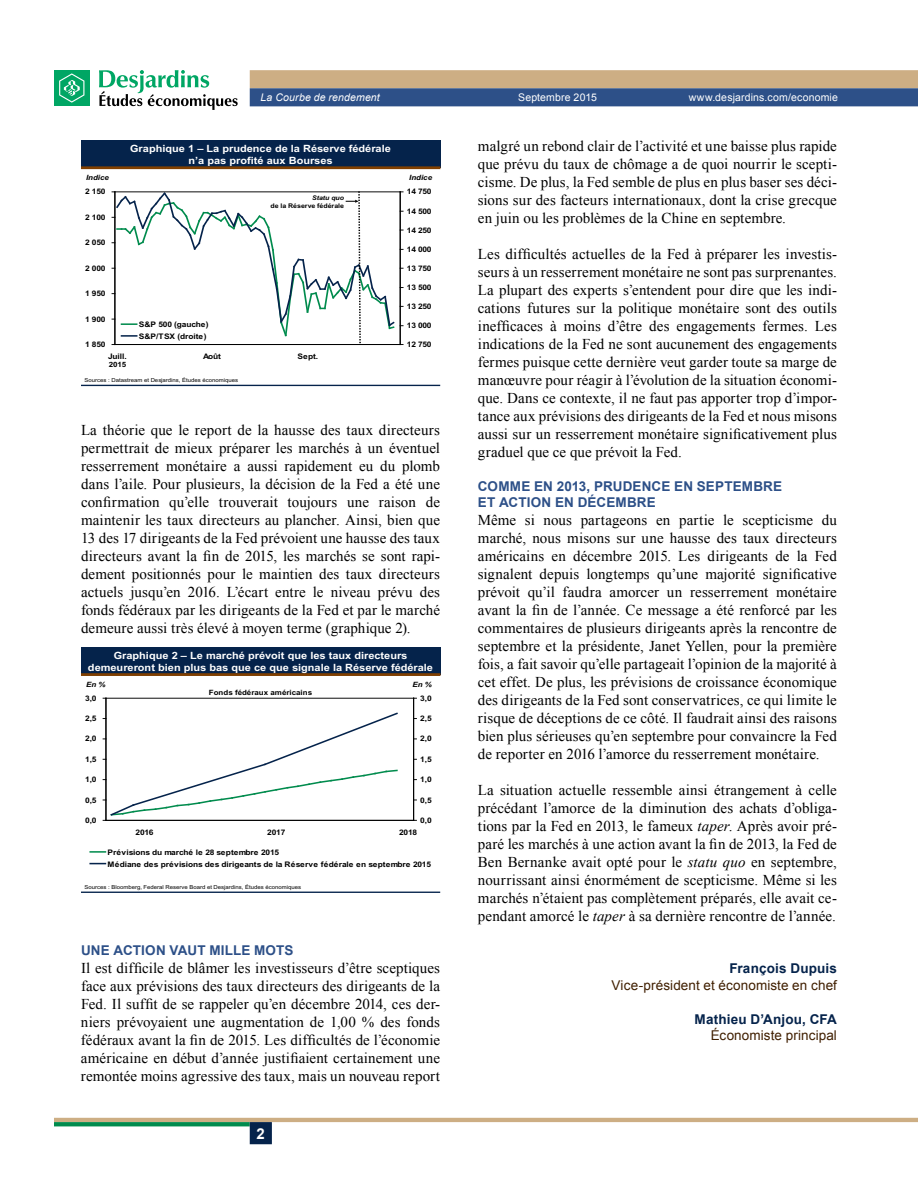
<style>
.page{position:relative;width:918px;height:1188px;background:#fff}
.page>*{position:absolute;margin:0;border:0;box-sizing:border-box;transform-origin:0 0}
.t1{font:15px/18px "Times New Roman";letter-spacing:.005em;color:#000;text-align:justify}
.t2{font:700 15px "Arial";color:#fff}
.t3{font:700 13.5px "Arial";letter-spacing:.015em;color:#2d5088}
.t4{font:13.5px "Arial";letter-spacing:.01em;color:#401f00}
.t5{font:700 13.5px "Arial";letter-spacing:.015em;color:#05234b}
.t6{font:10.5px "Arial";letter-spacing:.015em;color:#fff}
.t7{font:italic 10.5px "Arial";letter-spacing:.015em;color:#fff}
.t8{font:700 10.05px/12px "Arial";color:#fff;text-align:center;scale:1.1 1}
.t9{font:700 7.65px/11.7px "Arial";letter-spacing:-.01em;color:#000;scale:1.1 1}
.t10{font:700 7.2px "Arial";color:#000;scale:1.1 1}
.t11{font:italic 700 7.2px "Arial";color:#000;scale:1.1 1}
.t12{font:700 6.45px "Arial";color:#000;scale:1.1 1}
.t13{font:italic 700 6.45px "Arial";color:#000;scale:1.1 1}
.t14{font:5.4px "Arial";letter-spacing:.005em;color:#000;scale:1.1 1}
.s1{font-style:italic}
</style>
<div class="page">
<svg style="left:250px;top:70px;width:668px;height:36px;background:#7e8087"></svg>
<hr style="left:54px;top:1118px;width:864px;height:4px;background:#cdae84">
<svg style="left:54px;top:1122px;width:196px;height:4px"></svg>
<div style="left:250px;top:1122px;width:22px;height:22px;background:#05234b;border:2px solid #05234b"></div>
<div style="left:54px;top:70px;width:36px;height:36px;background:#00a664"></div>
<svg style="left:59px;top:73px;width:25px;height:30px"></svg>
<svg style="left:99px;top:70px;width:139px;height:40px"></svg>
<div style="left:81px;top:647px;width:359px;height:27px;background:#05234b"></div>
<hr style="left:81px;top:673px;width:359px;height:3px;background:#803f00">
<hr style="left:81px;top:892px;width:359px;height:1px;background:#05234b">
<hr style="left:106px;top:698px;width:308px;height:1px;background:#000">
<hr style="left:106px;top:698px;width:1px;height:122px;background:#000">
<hr style="left:106px;top:820px;width:308px;height:1px;background:#000">
<hr style="left:413px;top:698px;width:1px;height:122px;background:#000">
<svg style="left:103px;top:711px;width:296px;height:110px"></svg>
<svg style="left:90px;top:851px;width:15px;height:2px"></svg>
<svg style="left:90px;top:863px;width:15px;height:1px"></svg>
<div style="left:81px;top:140px;width:359px;height:27px;background:#05234b"></div>
<hr style="left:81px;top:166px;width:359px;height:3px;background:#803f00">
<hr style="left:81px;top:385px;width:359px;height:1px;background:#05234b">
<svg style="left:112px;top:191px;width:291px;height:155px"></svg>
<p class="t7" style="left:261px;top:91px;width:121px">La Courbe de rendement</p>
<p class="t6" style="left:518px;top:91px;width:80px">Septembre 2015</p>
<p class="t6" style="left:689px;top:91px;width:151px">www.desjardins.com/economie</p>
<p class="t1" style="left:478px;top:137px;width:361px">malgré un rebond clair de l’activité et une baisse plus rapide que prévu du taux de chômage a de quoi nourrir le scepti&shy;cisme. De plus, la Fed semble de plus en plus baser ses déci&shy;sions sur des facteurs internationaux, dont la crise grecque en juin ou les problèmes de la Chine en septembre.</p>
<p class="t1" style="left:478px;top:245px;width:361px">Les difficultés actuelles de la Fed à préparer les investis&shy;seurs à un resserrement monétaire ne sont pas surprenantes.<br>La plupart des experts s’entendent pour dire que les indi&shy;cations futures sur la politique monétaire sont des outils inefficaces à moins d’être des engagements fermes. Les indications de la Fed ne sont aucunement des engagements fermes puisque cette dernière veut garder toute sa marge de manœuvre pour réagir à l’évolution de la situation économi&shy;que. Dans ce contexte, il ne faut pas apporter trop d’impor&shy;tance aux prévisions des dirigeants de la Fed et nous misons aussi sur un resserrement monétaire significativement plus graduel que ce que prévoit la Fed.</p>
<p class="t3" style="left:478px;top:477px;width:276px">Comme en 2013, prudence en septembr</p>
<p class="t3" style="left:773px;top:477px;width:11px">e</p>
<p class="t3" style="left:478px;top:494px;width:32px">et act</p>
<p class="t3" style="left:527px;top:494px;width:100px">ion en décembr</p>
<p class="t3" style="left:647px;top:494px;width:11px">e</p>
<p class="t1" style="left:478px;top:511px;width:361px">Même si nous partageons en partie le scepticisme du marché, nous misons sur une hausse des taux directeurs américains en décembre 2015. Les dirigeants de la Fed signalent depuis longtemps qu’une majorité significative prévoit qu’il faudra amorcer un resserrement monétaire avant la fin de l’année. Ce message a été renforcé par les commentaires de plusieurs dirigeants après la rencontre de septembre et la présidente, Janet Yellen, pour la première fois, a fait savoir qu’elle partageait l’opinion de la majorité à cet effet. De plus, les prévisions de croissance économique des dirigeants de la Fed sont conservatrices, ce qui limite le risque de déceptions de ce côté. Il faudrait ainsi des raisons bien plus sérieuses qu’en septembre pour convaincre la Fed de reporter en 2016 l’amorce du resserrement monétaire.</p>
<p class="t1" style="left:478px;top:781px;width:361px">La situation actuelle ressemble ainsi étrangement à celle précédant l’amorce de la diminution des achats d’obliga&shy;tions par la Fed en 2013, le fameux <span class="s1">taper</span>. Après avoir pré&shy;paré les marchés à une action avant la fin de 2013, la Fed de Ben Bernanke avait opté pour le <span class="s1">statu quo</span> en septembre, nourrissant ainsi énormément de scepticisme. Même si les marchés n’étaient pas complètement préparés, elle avait ce&shy;pendant amorcé le <span class="s1">taper</span> à sa dernière rencontre de l’année.</p>
<p class="t5" style="left:730px;top:960px;width:109px">François Dupuis</p>
<p class="t4" style="left:611px;top:976px;width:227px">Vice-président et économiste en chef</p>
<p class="t5" style="left:695px;top:1010px;width:144px">Mathieu D’Anjou, CFA</p>
<p class="t4" style="left:711px;top:1026px;width:128px">Économiste principal</p>
<p class="t8" style="left:130px;top:142px;width:239px">Graphique 1 – La prudence de la Réserve fédérale n’a pas profité aux Bourses</p>
<p class="t11" style="left:86px;top:173px;width:22px">Indice</p>
<p class="t11" style="left:409px;top:173px;width:22px">Indice</p>
<p class="t9" style="left:407px;top:186px;width:24px">14 750</p>
<p class="t9" style="left:85px;top:186px;width:20px">2 150</p>
<p class="t13" style="left:312px;top:194px;width:31px">Statu quo</p>
<p class="t12" style="left:270px;top:201px;width:68px">de la Réserve fédérale</p>
<p class="t9" style="left:407px;top:205px;width:24px">14 500</p>
<p class="t9" style="left:85px;top:211px;width:20px">2 100</p>
<p class="t9" style="left:407px;top:224px;width:24px">14 250</p>
<p class="t9" style="left:85px;top:237px;width:20px">2 050</p>
<p class="t9" style="left:407px;top:243px;width:24px">14 000</p>
<p class="t9" style="left:407px;top:262px;width:24px">13 750</p>
<p class="t9" style="left:85px;top:262px;width:20px">2 000</p>
<p class="t9" style="left:407px;top:282px;width:24px">13 500</p>
<p class="t9" style="left:85px;top:288px;width:20px">1 950</p>
<p class="t9" style="left:407px;top:300px;width:24px">13 250</p>
<p class="t9" style="left:85px;top:313px;width:20px">1 900</p>
<p class="t9" style="left:139px;top:319px;width:65px">S&amp;P 500 (gauche)<br>S&amp;P/TSX (droite)</p>
<p class="t9" style="left:407px;top:320px;width:24px">13 000</p>
<p class="t9" style="left:85px;top:339px;width:20px">1 850</p>
<p class="t9" style="left:407px;top:339px;width:24px">12 750</p>
<p class="t9" style="left:108px;top:351px;width:18px">Juill.</p>
<p class="t9" style="left:203px;top:351px;width:18px">Août</p>
<p class="t9" style="left:297px;top:351px;width:20px">Sept.</p>
<p class="t10" style="left:109px;top:360px;width:18px">2015</p>
<p class="t14" style="left:85px;top:377px;width:141px">Sources : Datastream et Desjardins, Études économiques</p>
<p class="t1" style="left:81px;top:421px;width:361px">La théorie que le report de la hausse des taux directeurs permettrait de mieux préparer les marchés à un éventuel resserrement monétaire a aussi rapidement eu du plomb dans l’aile. Pour plusieurs, la décision de la Fed a été une confirmation qu’elle trouverait toujours une raison de maintenir les taux directeurs au plancher. Ainsi, bien que 13 des 17 dirigeants de la Fed prévoient une hausse des taux directeurs avant la fin de 2015, les marchés se sont rapi&shy;dement positionnés pour le maintien des taux directeurs actuels jusqu’en 2016. L’écart entre le niveau prévu des fonds fédéraux par les dirigeants de la Fed et par le marché demeure aussi très élevé à moyen terme (graphique 2).</p>
<p class="t8" style="left:88px;top:649px;width:315px">Graphique 2 – Le marché prévoit que les taux directeurs demeureront bien plus bas que ce que signale la Réserve fédérale</p>
<p class="t11" style="left:86px;top:680px;width:19px">En %</p>
<p class="t11" style="left:412px;top:680px;width:19px">En %</p>
<p class="t10" style="left:209px;top:688px;width:95px">Fonds fédéraux américains</p>
<p class="t9" style="left:420px;top:692px;width:12px">3,0</p>
<p class="t9" style="left:85px;top:692px;width:12px">3,0</p>
<p class="t9" style="left:420px;top:713px;width:12px">2,5</p>
<p class="t9" style="left:85px;top:713px;width:12px">2,5</p>
<p class="t9" style="left:420px;top:733px;width:12px">2,0</p>
<p class="t9" style="left:85px;top:733px;width:12px">2,0</p>
<p class="t9" style="left:420px;top:753px;width:12px">1,5</p>
<p class="t9" style="left:85px;top:753px;width:12px">1,5</p>
<p class="t9" style="left:420px;top:774px;width:12px">1,0</p>
<p class="t9" style="left:85px;top:774px;width:12px">1,0</p>
<p class="t9" style="left:420px;top:794px;width:12px">0,5</p>
<p class="t9" style="left:85px;top:794px;width:12px">0,5</p>
<p class="t9" style="left:420px;top:814px;width:12px">0,0</p>
<p class="t9" style="left:85px;top:814px;width:12px">0,0</p>
<p class="t9" style="left:136px;top:827px;width:18px">2016</p>
<p class="t9" style="left:267px;top:827px;width:18px">2017</p>
<p class="t9" style="left:399px;top:827px;width:18px">2018</p>
<p class="t9" style="left:108px;top:847px;width:296px">Prévisions du marché le 28 septembre 2015<br>Médiane des prévisions des dirigeants de la Réserve fédérale en septembre 2015</p>
<p class="t14" style="left:85px;top:884px;width:198px">Sources : Bloomberg, Federal Reserve Board et Desjardins, Études économiques</p>
<p class="t3" style="left:81px;top:941px;width:43px">Une act</p>
<p class="t3" style="left:141px;top:941px;width:154px">ion vaut mille mots</p>
<p class="t1" style="left:81px;top:959px;width:361px">Il est difficile de blâmer les investisseurs d’être sceptiques face aux prévisions des taux directeurs des dirigeants de la Fed. Il suffit de se rappeler qu’en décembre 2014, ces der&shy;niers prévoyaient une augmentation de 1,00 % des fonds fédéraux avant la fin de 2015. Les difficultés de l’économie américaine en début d’année justifiaient certainement une remontée moins agressive des taux, mais un nouveau report</p>
<p class="t2" style="left:257px;top:1124px;width:10px">2</p>
</div>
